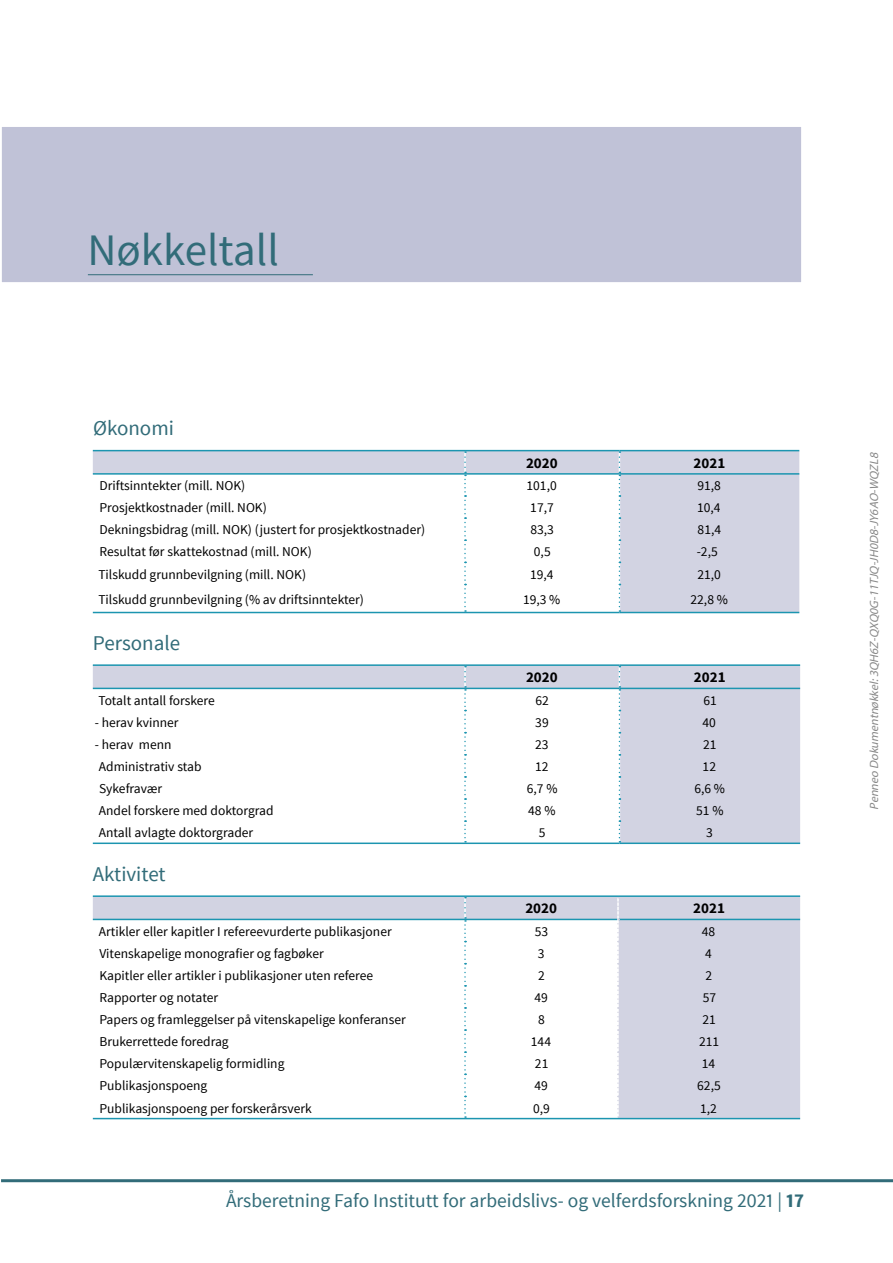
<style>
.page{position:relative;width:893px;height:1263px;background:#fff}
.page>*{position:absolute;margin:0;border:0;box-sizing:border-box;transform-origin:0 0}
.t1{font:45px "Source Sans Pro";color:#326c79}
.t2{font:21px "Source Sans Pro";color:#326c79}
.t3{font:19.5px "Source Sans Pro";color:#326c79}
.t4{font:700 15px "Source Sans Pro";color:#000001}
.t5{font:13.5px "Source Sans Pro";color:#000}
.t6{font:13.5px "Source Sans Pro";color:#000001}
.t7{font:italic 12px "Myriad Pro";color:#888}
.s1{font-weight:700}
</style>
<div class="page">
<hr style="left:1px;top:1179px;width:892px;height:3px;background:#326c79">
<div style="left:0;top:125px;width:803px;height:159px;background:#c0c2d7;border:2px solid #fff"></div>
<svg style="left:93px;top:451px;width:706px;height:161px"></svg>
<hr style="left:93px;top:473px;width:372px;height:2px;background:#1c95b0">
<hr style="left:465px;top:473px;width:154px;height:2px;background:#1c95b0">
<hr style="left:619px;top:473px;width:180px;height:2px;background:#1c95b0">
<svg style="left:464px;top:451px;width:2px;height:161px"></svg>
<svg style="left:619px;top:451px;width:1px;height:161px"></svg>
<hr style="left:93px;top:450px;width:372px;height:1px;background:#1c95b0">
<hr style="left:465px;top:450px;width:154px;height:1px;background:#1c95b0">
<hr style="left:619px;top:450px;width:180px;height:1px;background:#1c95b0">
<hr style="left:93px;top:612px;width:372px;height:1px;background:#1c95b0">
<hr style="left:465px;top:612px;width:154px;height:1px;background:#1c95b0">
<hr style="left:619px;top:612px;width:180px;height:1px;background:#1c95b0">
<svg style="left:93px;top:666px;width:707px;height:176px"></svg>
<svg style="left:464px;top:666px;width:2px;height:176px"></svg>
<svg style="left:619px;top:666px;width:1px;height:176px"></svg>
<hr style="left:93px;top:664px;width:372px;height:2px;background:#1c95b0">
<hr style="left:465px;top:664px;width:154px;height:2px;background:#1c95b0">
<hr style="left:619px;top:664px;width:181px;height:2px;background:#1c95b0">
<hr style="left:93px;top:842px;width:372px;height:2px;background:#1c95b0">
<hr style="left:465px;top:842px;width:154px;height:2px;background:#1c95b0">
<hr style="left:619px;top:842px;width:181px;height:2px;background:#1c95b0">
<hr style="left:93px;top:688px;width:372px;height:1px;background:#1c95b0">
<hr style="left:465px;top:688px;width:154px;height:1px;background:#1c95b0">
<hr style="left:619px;top:688px;width:181px;height:1px;background:#1c95b0">
<svg style="left:93px;top:897px;width:707px;height:221px"></svg>
<hr style="left:93px;top:919px;width:372px;height:1px;background:#1c95b0">
<hr style="left:465px;top:919px;width:152px;height:1px;background:#1c95b0">
<hr style="left:619px;top:919px;width:181px;height:1px;background:#1c95b0">
<svg style="left:464px;top:897px;width:2px;height:221px"></svg>
<hr style="left:93px;top:895px;width:372px;height:2px;background:#1c95b0">
<hr style="left:93px;top:1118px;width:372px;height:1px;background:#1c95b0">
<hr style="left:465px;top:1118px;width:153px;height:1px;background:#1c95b0">
<svg style="left:617px;top:897px;width:2px;height:221px"></svg>
<hr style="left:465px;top:895px;width:153px;height:2px;background:#1c95b0">
<hr style="left:618px;top:895px;width:182px;height:2px;background:#1c95b0">
<hr style="left:618px;top:1118px;width:182px;height:1px;background:#1c95b0">
<hr style="left:88px;top:274px;width:225px;height:1px;background:#326c79">
<h1 class="t1" style="left:87px;top:223px;width:193px">Nøkkeltall</h1>
<h2 class="t2" style="left:93px;top:417px;width:82px">Økonomi</h2>
<p class="t4" style="left:526px;top:457px;width:33px">2020</p>
<p class="t4" style="left:694px;top:457px;width:33px">2021</p>
<p class="t5" style="left:99px;top:477px;width:147px">Driftsinntekter (mill. NOK)</p>
<p class="t5" style="left:527px;top:477px;width:32px">101,0</p>
<p class="t5" style="left:697px;top:477px;width:25px">91,8</p>
<p class="t5" style="left:99px;top:499px;width:169px">Prosjektkostnader (mill. NOK)</p>
<p class="t5" style="left:530px;top:499px;width:25px">17,7</p>
<p class="t5" style="left:697px;top:499px;width:25px">10,4</p>
<p class="t5" style="left:99px;top:521px;width:327px">Dekningsbidrag (mill. NOK) (justert for prosjektkostnader)</p>
<p class="t5" style="left:530px;top:521px;width:25px">83,3</p>
<p class="t5" style="left:698px;top:521px;width:25px">81,4</p>
<p class="t5" style="left:99px;top:543px;width:214px">Resultat før skattekostnad (mill. NOK)</p>
<p class="t5" style="left:534px;top:543px;width:18px">0,5</p>
<p class="t5" style="left:697px;top:543px;width:22px">-2,5</p>
<p class="t5" style="left:98px;top:566px;width:209px">Tilskudd grunnbevilgning (mill. NOK)</p>
<p class="t5" style="left:530px;top:566px;width:25px">19,4</p>
<p class="t5" style="left:697px;top:566px;width:25px">21,0</p>
<p class="t5" style="left:98px;top:591px;width:267px">Tilskudd grunnbevilgning (% av driftsinntekter)</p>
<p class="t5" style="left:523px;top:591px;width:39px">19,3 %</p>
<p class="t5" style="left:690px;top:591px;width:39px">22,8 %</p>
<h2 class="t2" style="left:93px;top:631px;width:89px">Personale</h2>
<p class="t4" style="left:526px;top:671px;width:33px">2020</p>
<p class="t4" style="left:694px;top:671px;width:33px">2021</p>
<p class="t5" style="left:98px;top:693px;width:118px">Totalt antall forskere</p>
<p class="t5" style="left:535px;top:693px;width:15px">62</p>
<p class="t5" style="left:703px;top:693px;width:15px">61</p>
<p class="t5" style="left:95px;top:715px;width:85px">- herav kvinner</p>
<p class="t5" style="left:535px;top:714px;width:15px">39</p>
<p class="t5" style="left:703px;top:714px;width:15px">40</p>
<p class="t5" style="left:95px;top:737px;width:78px">- herav menn</p>
<p class="t5" style="left:535px;top:736px;width:15px">23</p>
<p class="t5" style="left:703px;top:737px;width:15px">21</p>
<p class="t5" style="left:99px;top:759px;width:104px">Administrativ stab</p>
<p class="t5" style="left:535px;top:759px;width:15px">12</p>
<p class="t5" style="left:703px;top:759px;width:15px">12</p>
<p class="t5" style="left:99px;top:781px;width:65px">Sykefravær</p>
<p class="t5" style="left:527px;top:780px;width:32px">6,7 %</p>
<p class="t5" style="left:694px;top:780px;width:32px">6,6 %</p>
<p class="t5" style="left:99px;top:803px;width:176px">Andel forskere med doktorgrad</p>
<p class="t5" style="left:528px;top:802px;width:29px">48 %</p>
<p class="t5" style="left:696px;top:802px;width:29px">51 %</p>
<p class="t5" style="left:99px;top:825px;width:156px">Antall avlagte doktorgrader</p>
<p class="t6" style="left:539px;top:824px;width:8px">5</p>
<p class="t6" style="left:706px;top:824px;width:8px">3</p>
<h2 class="t2" style="left:93px;top:862px;width:74px">Aktivitet</h2>
<p class="t4" style="left:525px;top:902px;width:33px">2020</p>
<p class="t4" style="left:693px;top:902px;width:33px">2021</p>
<p class="t5" style="left:99px;top:924px;width:294px">Artikler eller kapitler I refereevurderte publikasjoner</p>
<p class="t5" style="left:535px;top:923px;width:15px">53</p>
<p class="t5" style="left:702px;top:923px;width:15px">48</p>
<p class="t5" style="left:99px;top:945px;width:226px">Vitenskapelige monografier og fagbøker</p>
<p class="t5" style="left:538px;top:945px;width:8px">3</p>
<p class="t5" style="left:705px;top:945px;width:8px">4</p>
<p class="t5" style="left:99px;top:967px;width:275px">Kapitler eller artikler i publikasjoner uten referee</p>
<p class="t5" style="left:538px;top:968px;width:8px">2</p>
<p class="t6" style="left:706px;top:968px;width:8px">2</p>
<p class="t5" style="left:99px;top:990px;width:120px">Rapporter og notater</p>
<p class="t5" style="left:534px;top:989px;width:15px">49</p>
<p class="t5" style="left:703px;top:989px;width:15px">57</p>
<p class="t5" style="left:99px;top:1012px;width:308px">Papers og framleggelser på vitenskapelige konferanser</p>
<p class="t5" style="left:538px;top:1011px;width:8px">8</p>
<p class="t5" style="left:702px;top:1012px;width:15px">21</p>
<p class="t5" style="left:99px;top:1034px;width:131px">Brukerrettede foredrag</p>
<p class="t5" style="left:531px;top:1033px;width:22px">144</p>
<p class="t5" style="left:699px;top:1034px;width:22px">211</p>
<p class="t5" style="left:99px;top:1056px;width:187px">Populærvitenskapelig formidling</p>
<p class="t5" style="left:535px;top:1056px;width:15px">21</p>
<p class="t5" style="left:702px;top:1055px;width:15px">14</p>
<p class="t5" style="left:99px;top:1079px;width:109px">Publikasjonspoeng</p>
<p class="t5" style="left:534px;top:1077px;width:15px">49</p>
<p class="t5" style="left:697px;top:1077px;width:25px">62,5</p>
<p class="t5" style="left:99px;top:1101px;width:214px">Publikasjonspoeng per forskerårsverk</p>
<p class="t6" style="left:533px;top:1100px;width:18px">0,9</p>
<p class="t6" style="left:700px;top:1100px;width:18px">1,2</p>
<h3 class="t3" style="left:226px;top:1189px;width:579px">Årsberetning Fafo Institutt for arbeidslivs- og velferdsforskning 2021 | <span class="s1">17</span></h3>
<p class="t7" style="left:869px;top:810px;width:361px;rotate:-90deg">Penneo Dokumentnøkkel:3QH6Z-QXQ0G-11TJQ-JH0D8-JY6AO-WQZL8</p>
</div>
